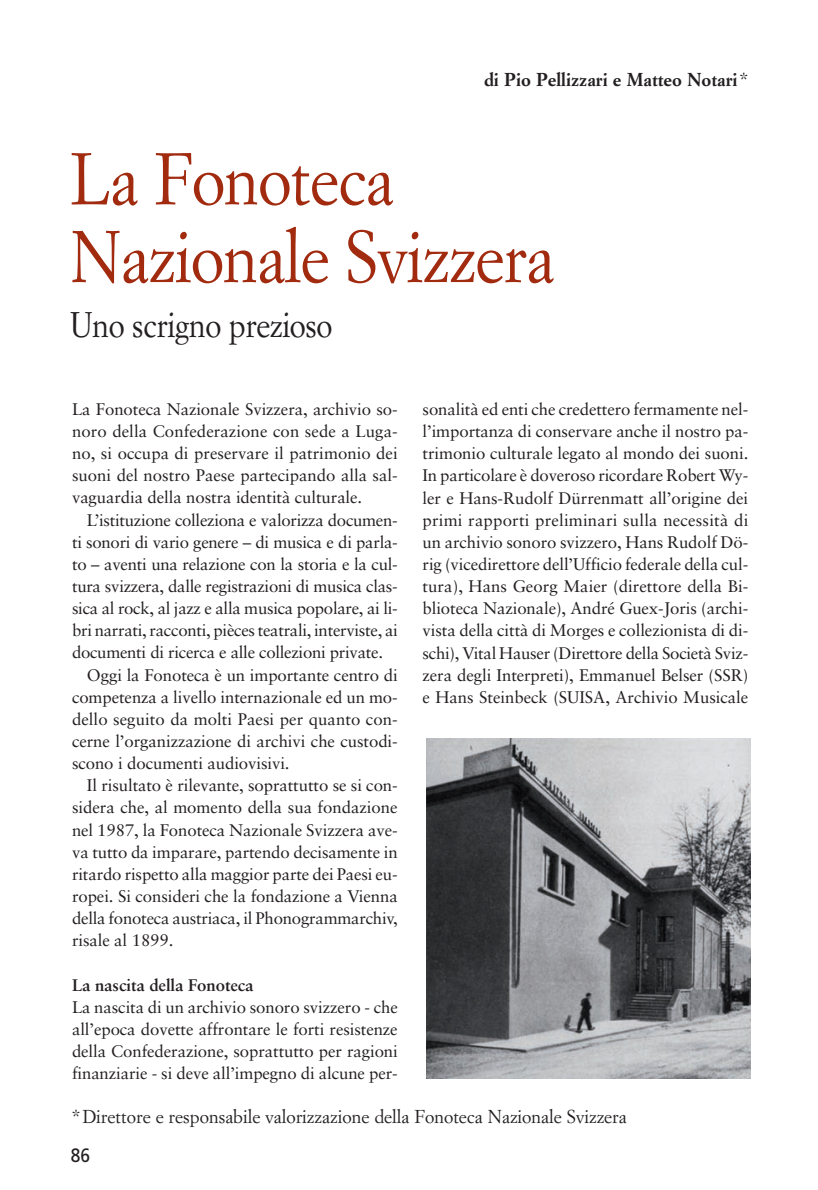
<style>
.page{position:relative;width:818px;height:1190px;background:#fff}
.page>*{position:absolute;margin:0;border:0;box-sizing:border-box;transform-origin:0 0}
.t1{font:71.75px/77.7px "Simoncini Garamond";letter-spacing:-.015em;color:#a12a0f;scale:.9 1}
.t2{font:35px "Simoncini Garamond";letter-spacing:-.015em;color:#231f20;scale:.88 1}
.t3{font:19.25px "Frutiger";color:#231f20;scale:.9 1}
.t4{font:18.38px "Simoncini Garamond";color:#231f20}
.t5{font:700 18.38px "Simoncini Garamond";color:#231f20}
.t6{font:16.8px/22.2px "Sabon";letter-spacing:-.005em;color:#231f20;text-align:justify}
.t7{font:700 16.8px "Sabon";letter-spacing:-.005em;color:#231f20}
.s1{font-weight:400}
</style>
<div class="page">
<img style="left:426px;top:739px;width:324px;height:339px">
<p class="t5" style="left:484px;top:72px;width:266px">di Pio Pellizzari e Matteo Notari<span class="s1">*</span></p>
<h1 class="t1" style="left:70px;top:146px;width:540px">La Fonoteca<br>Nazionale Svizzera</h1>
<h2 class="t2" style="left:70px;top:310px;width:299px">Uno scrigno prezioso</h2>
<p class="t6" style="left:72px;top:399px;width:327px">La Fonoteca Nazionale Svizzera, archivio so&shy;noro della Confederazione con sede a Luga&shy;no, si occupa di preservare il patrimonio dei suoni del nostro Paese partecipando alla sal&shy;vaguardia della nostra identità culturale.</p>
<p class="t6" style="left:87px;top:510px;width:312px">L’istituzione colleziona e valorizza documen-</p>
<p class="t6" style="left:72px;top:532px;width:327px">ti sonori di vario genere – di musica e di parla-</p>
<p class="t6" style="left:72px;top:554px;width:327px">to – aventi una relazione con la storia e la cul-</p>
<p class="t6" style="left:72px;top:576px;width:327px">tura svizzera, dalle registrazioni di musica clas-</p>
<p class="t6" style="left:72px;top:598px;width:327px">sica al rock, al jazz e alla musica popolare, ai li-</p>
<p class="t6" style="left:72px;top:621px;width:327px">bri narrati, racconti, pièces teatrali, interviste, ai</p>
<p class="t6" style="left:72px;top:643px;width:312px">documenti di ricerca e alle collezioni private.</p>
<p class="t6" style="left:87px;top:665px;width:312px">Oggi la Fonoteca è un importante centro di</p>
<p class="t6" style="left:72px;top:687px;width:327px">competenza a livello internazionale ed un mo-</p>
<p class="t6" style="left:72px;top:709px;width:327px">dello seguito da molti Paesi per quanto con-</p>
<p class="t6" style="left:72px;top:731px;width:327px">cerne l’organizzazione di archivi che custodi-</p>
<p class="t6" style="left:72px;top:753px;width:219px">scono i documenti audiovisivi.</p>
<p class="t6" style="left:87px;top:776px;width:312px">Il risultato è rilevante, soprattutto se si con-</p>
<p class="t6" style="left:72px;top:798px;width:327px">sidera che, al momento della sua fondazione</p>
<p class="t6" style="left:72px;top:820px;width:327px">nel 1987, la Fonoteca Nazionale Svizzera ave-</p>
<p class="t6" style="left:72px;top:842px;width:327px">va tutto da imparare, partendo decisamente in</p>
<p class="t6" style="left:72px;top:864px;width:327px">ritardo rispetto alla maggior parte dei Paesi eu-</p>
<p class="t6" style="left:72px;top:886px;width:327px">ropei. Si consideri che la fondazione a Vienna</p>
<p class="t6" style="left:72px;top:908px;width:327px">della fonoteca austriaca, il Phonogrammarchiv,</p>
<p class="t6" style="left:72px;top:931px;width:103px">risale al 1899.</p>
<p class="t7" style="left:72px;top:978px;width:183px">La nascita della Fonoteca</p>
<p class="t6" style="left:72px;top:997px;width:327px">La nascita di un archivio sonoro svizzero - che all’epoca dovette affrontare le forti resistenze della Confederazione, soprattutto per ragioni finanziarie - si deve all’impegno di alcune per-</p>
<p class="t6" style="left:422px;top:399px;width:327px">sonalità ed enti che credettero fermamente nel&shy;l’importanza di conservare anche il nostro pa&shy;trimonio culturale legato al mondo dei suoni.<br>In particolare è doveroso ricordare Robert Wy&shy;ler e Hans-Rudolf Dürrenmatt all’origine dei primi rapporti preliminari sulla necessità di un archivio sonoro svizzero, Hans Rudolf Dö&shy;rig (vicedirettore dell’Ufficio federale della cul&shy;tura), Hans Georg Maier (direttore della Bi&shy;blioteca Nazionale), André Guex-Joris (archi&shy;vista della città di Morges e collezionista di di&shy;schi), Vital Hauser (Direttore della Società Sviz&shy;zera degli Interpreti), Emmanuel Belser (SSR) e Hans Steinbeck (SUISA, Archivio Musicale</p>
<p class="t4" style="left:72px;top:1108px;width:556px">*Direttore e responsabile valorizzazione della Fonoteca Nazionale Svizzera</p>
<p class="t3" style="left:71px;top:1147px;width:23px">86</p>
</div>
